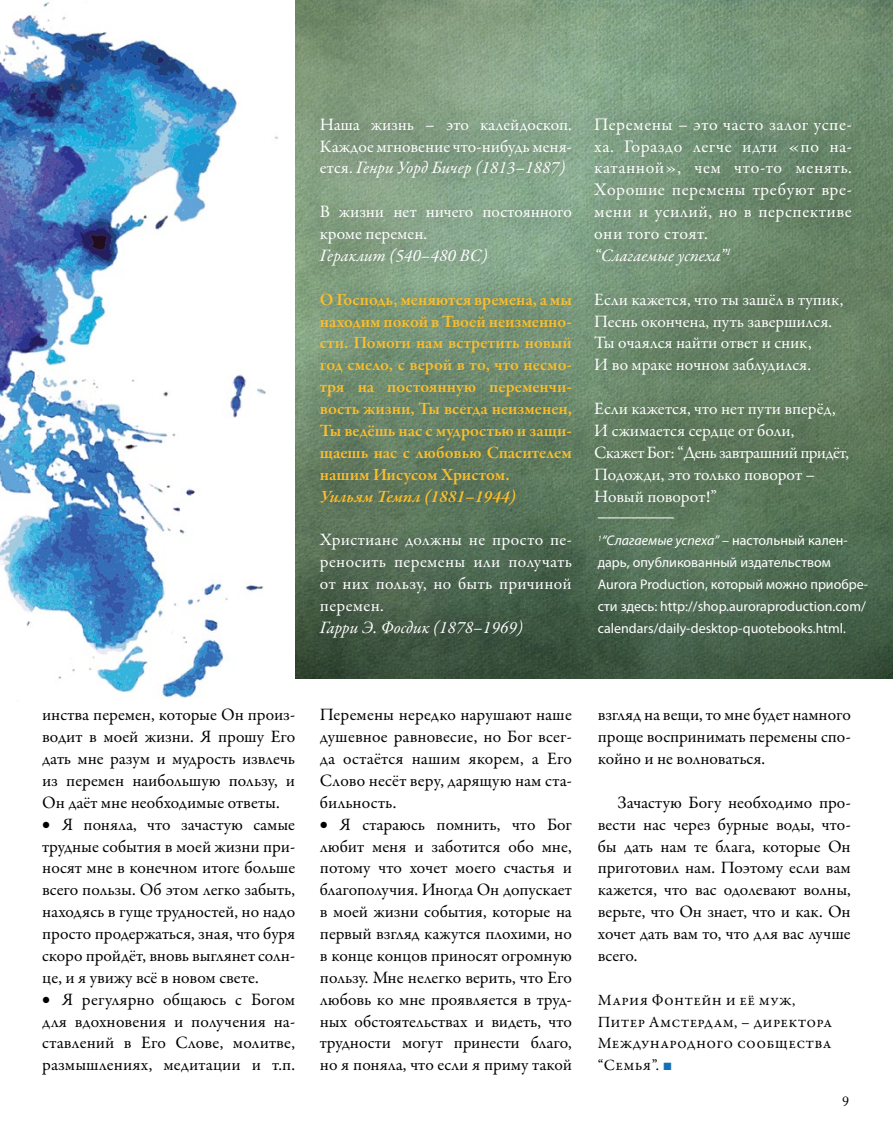
<style>
.page{position:relative;width:893px;height:1141px;background:#fff}
.page>*{position:absolute;margin:0;border:0;box-sizing:border-box;transform-origin:0 0}
.t1{font:17.85px/21.9px "Garamond Premr Pro";letter-spacing:.03em;color:#fff;text-align:justify}
.t2{font:17.5px/21.9px "Garamond Premr Pro";color:#000;text-align:justify}
.t3{font:17.5px/21.9px "Garamond Premr Pro";color:#fff}
.t4{font:600 17.5px/21.9px "Garamond Premr Pro";letter-spacing:-.005em;color:#fcbe2c;text-align:justify}
.t5{font:italic 17.5px "Garamond Premr Pro";color:#fff}
.t6{font:italic 600 17.5px "Garamond Premr Pro";color:#fcbe2c}
.t7{font:15.75px/21.9px "Garamond Premr Pro";letter-spacing:.09em;color:#000}
.t8{font:14px/21.9px "Myriad Pro";color:#fff}
.t9{font:14px "Adobe Caslon Pro";color:#000}
.s1{font-style:italic}
.s2{font-family:"Arial";color:#136fb7}
</style>
<div class="page">
<img style="left:295px;top:0;width:598px;height:679px">
<img style="left:0;top:1px;width:278px;height:697px">
<div style="left:570px;top:92px;width:305px;height:437px;background:#000;opacity:.75"></div>
<hr style="left:598px;top:517px;width:76px;height:1px;background:#fff">
<div style="left:295px;top:94px;width:302px;height:568px;background:#000;opacity:.75"></div>
<p class="t3" style="left:320px;top:114px;width:254px;text-align:justify">Наша жизнь – это калейдоскоп.<br>Каждое мгновение что-нибудь меня&shy;ется. <span class="s1">Генри Уорд Бичер (1813–1887)</span></p>
<p class="t3" style="left:320px;top:201px;width:254px">В жизни нет ничего постоянного кроме перемен.</p>
<p class="t5" style="left:320px;top:244px;width:169px">Гераклит (540–480 BC)</p>
<p class="t4" style="left:320px;top:289px;width:254px">О Господь, меняются времена, а мы находим покой в Твоей неизменно&shy;сти. Помоги нам встретить новый год смело, с верой в то, что несмо&shy;тря на постоянную переменчи&shy;вость жизни, Ты всегда неизменен, Ты ведёшь нас с мудростью и защи&shy;щаешь нас с любовью Спасителем нашим Иисусом Христом.</p>
<p class="t6" style="left:320px;top:485px;width:198px">Уильям Темпл (1881–1944)</p>
<p class="t3" style="left:320px;top:529px;width:254px;text-align:justify">Христиане должны не просто пе&shy;реносить перемены или получать от них пользу, но быть причиной перемен.</p>
<p class="t5" style="left:320px;top:616px;width:205px">Гарри Э. Фосдик (1878–1969)</p>
<p class="t1" style="left:594px;top:114px;width:259px">Перемены – это часто залог успе&shy;ха. Гораздо легче идти «по на&shy;катанной», чем что-то менять.<br>Хорошие перемены требуют вре&shy;мени и усилий, но в перспективе они того стоят.</p>
<p class="t5" style="left:594px;top:244px;width:138px">“Слагаемые успеха”<sup>1</sup></p>
<p class="t3" style="left:594px;top:289px;width:251px">Если кажется, что ты зашёл в тупик,<br>Песнь окончена, путь завершился.<br>Ты очаялся найти ответ и сник,<br>И во мраке ночном заблудился.</p>
<p class="t3" style="left:594px;top:398px;width:256px">Если кажется, что нет пути вперёд,<br>И сжимается сердце от боли,<br>Скажет Бог: “День завтрашний придёт,<br>Подожди, это только поворот –<br>Новый поворот!”</p>
<p class="t8" style="left:598px;top:529px;width:272px"><sup>1</sup><span class="s1">“Слагаемые успеха”</span> – настольный кален&shy;дарь, опубликованный издательством Aurora Production, который можно приобре&shy;сти здесь: http://shop.auroraproduction.com/ calendars/daily-desktop-quotebooks.html.</p>
<p class="t2" style="left:42px;top:704px;width:255px">инства перемен, которые Он произ&shy;водит в моей жизни. Я прошу Его дать мне разум и мудрость извлечь из перемен наибольшую пользу, и Он даёт мне необходимые ответы.</p>
<p class="t2" style="left:42px;top:814px;width:255px">• Я поняла, что зачастую самые трудные события в моей жизни при&shy;носят мне в конечном итоге больше всего пользы. Об этом легко забыть, находясь в гуще трудностей, но надо просто продержаться, зная, что буря скоро пройдёт, вновь выглянет солн&shy;це, и я увижу всё в новом свете.</p>
<p class="t2" style="left:42px;top:989px;width:255px">• Я регулярно общаюсь с Богом для вдохновения и получения на&shy;ставлений в Его Слове, молитве, размышлениях, медитации и т.п.</p>
<p class="t2" style="left:320px;top:704px;width:254px">Перемены нередко нарушают наше душевное равновесие, но Бог всег&shy;да остаётся нашим якорем, а Его Слово несёт веру, дарящую нам ста&shy;бильность.</p>
<p class="t2" style="left:320px;top:814px;width:254px">• Я стараюсь помнить, что Бог любит меня и заботится обо мне, потому что хочет моего счастья и благополучия. Иногда Он допускает в моей жизни события, которые на первый взгляд кажутся плохими, но в конце концов приносят огромную пользу. Мне нелегко верить, что Его любовь ко мне проявляется в труд&shy;ных обстоятельствах и видеть, что трудности могут принести благо, но я поняла, что если я приму такой</p>
<p class="t2" style="left:598px;top:704px;width:254px">взгляд на вещи, то мне будет намного проще воспринимать перемены спо&shy;койно и не волноваться.</p>
<p class="t2" style="left:598px;top:792px;width:255px;text-indent:20px">Зачастую Богу необходимо про&shy;вести нас через бурные воды, что&shy;бы дать нам те блага, которые Он приготовил нам. Поэтому если вам кажется, что вас одолевают волны, верьте, что Он знает, что и как. Он хочет дать вам то, что для вас лучше всего.</p>
<p class="t7" style="left:598px;top:989px;width:233px">Мария Фонтейн и её муж,<br>Питер Амстердам, – директора<br>Международного сообщества “Семья”. <span class="s2">■</span></p>
<p class="t9" style="left:842px;top:1093px;width:8px">9</p>
</div>
